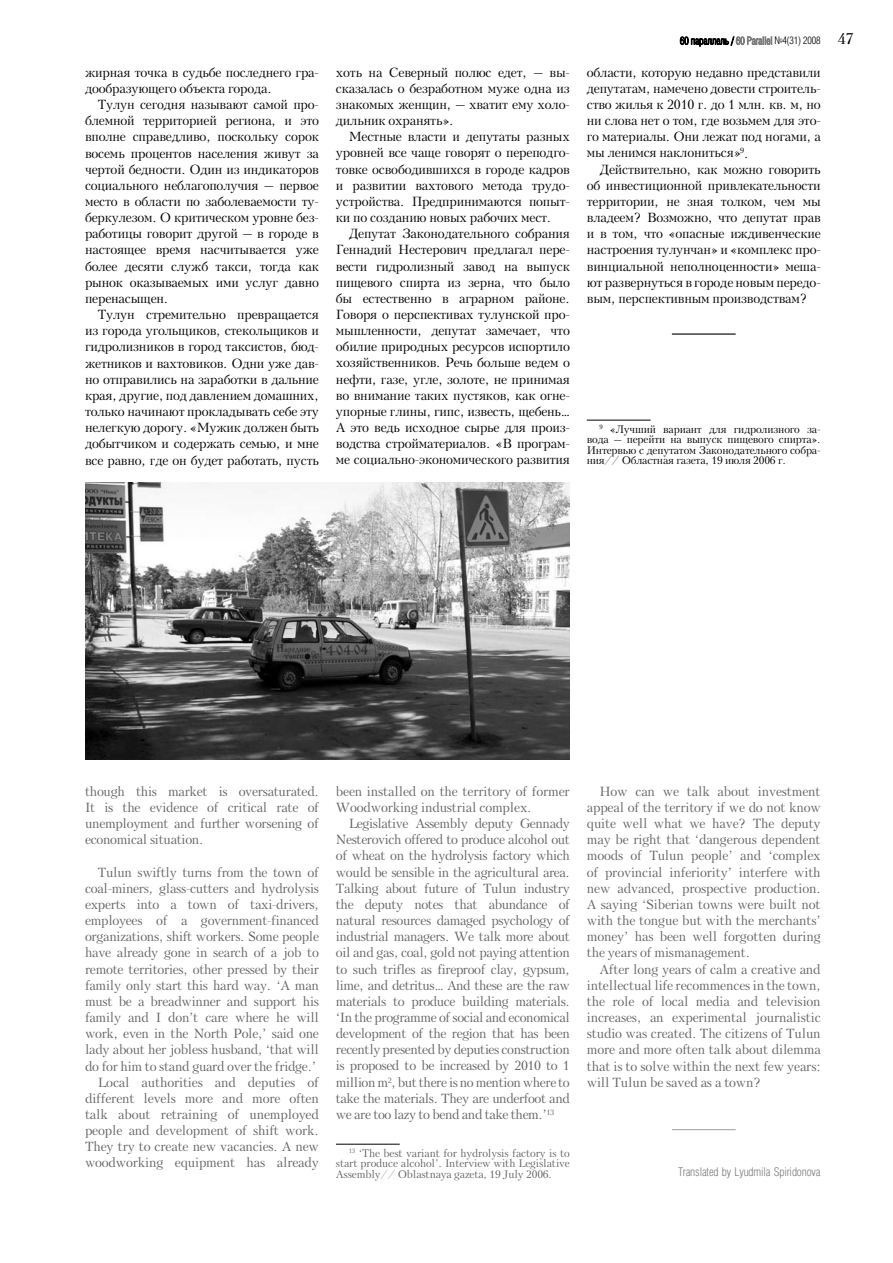
<style>
.page{position:relative;width:893px;height:1263px;background:#fff}
.page>*{position:absolute;margin:0;border:0;box-sizing:border-box;transform-origin:0 0}
.t1{font:12.75px/16.2px "Kudrashov C";letter-spacing:-.03em;color:#636363;text-align:justify}
.t2{font:12.75px/16.2px "Kudrashov C";letter-spacing:-.02em;color:#000;text-align:justify}
.t3{font:300 12px "Helios Cond";letter-spacing:-.01em;color:#7c7c7c}
.t4{font:10.5px/10.5px "Kudrashov C";letter-spacing:-.02em;color:#000;text-align:justify}
.t5{font:10.5px/10.5px "Kudrashov C";letter-spacing:-.02em;color:#636363;text-align:justify}
.t6{font:300 10.5px "Helios Cond";letter-spacing:-.01em;color:#000}
.s1{color:#7c7c7c}
.s2{font-family:"Kudrashov C";font-weight:400;font-size:15px}
</style>
<div class="page">
<hr style="left:587px;top:420px;width:64px;height:1px;background:#000">
<hr style="left:336px;top:1144px;width:64px;height:1px;background:#000">
<img style="left:85px;top:483px;width:485px;height:277px">
<hr style="left:672px;top:1129px;width:64px;height:1px;background:#aaa">
<hr style="left:672px;top:333px;width:64px;height:2px;background:#000">
<svg style="left:680px;top:37px;width:92px;height:10px"></svg>
<p class="t2" style="left:85px;top:64px;width:235px">жирная точка в судьбе последнего гра&shy;дообразующего объекта города.</p>
<p class="t2" style="left:85px;top:97px;width:236px;text-indent:13px">Тулун сегодня называют самой про&shy;блемной территорией региона, и это вполне справедливо, поскольку сорок восемь процентов населения живут за чертой бедности. Один из индикаторов социального неблагополучия – первое место в области по заболеваемости ту&shy;беркулезом. О критическом уровне без&shy;работицы говорит другой – в городе в настоящее время насчитывается уже более десяти служб такси, тогда как рынок оказываемых ими услуг давно перенасыщен.</p>
<p class="t2" style="left:85px;top:307px;width:236px;text-indent:13px">Тулун стремительно превращается из города угольщиков, стекольщиков и гидролизников в город таксистов, бюд&shy;жетников и вахтовиков. Одни уже дав&shy;но отправились на заработки в дальние края, другие, под давлением домашних, только начинают прокладывать себе эту нелегкую дорогу. «Мужик должен быть добытчиком и содержать семью, и мне все равно, где он будет работать, пусть</p>
<p class="t2" style="left:336px;top:64px;width:235px">хоть на Северный полюс едет, – вы&shy;сказалась о безработном муже одна из знакомых женщин, – хватит ему холо&shy;дильник охранять».</p>
<p class="t2" style="left:336px;top:129px;width:235px;text-indent:13px">Местные власти и депутаты разных уровней все чаще говорят о переподго&shy;товке освободившихся в городе кадров и развитии вахтового метода трудо&shy;устройства. Предпринимаются попыт&shy;ки по созданию новых рабочих мест.</p>
<p class="t2" style="left:336px;top:226px;width:236px;text-indent:13px">Депутат Законодательного собрания Геннадий Нестерович предлагал пере&shy;вести гидролизный завод на выпуск пищевого спирта из зерна, что было бы естественно в аграрном районе.<br>Говоря о перспективах тулунской про&shy;мышленности, депутат замечает, что обилие природных ресурсов испортило хозяйственников. Речь больше ведем о нефти, газе, угле, золоте, не принимая во внимание таких пустяков, как огне&shy;упорные глины, гипс, известь, щебень… А это ведь исходное сырье для произ&shy;водства стройматериалов. «В програм&shy;ме социально-экономического развития</p>
<p class="t6" style="left:680px;top:35px;width:176px">60 параллель / <span class="s1">60 Parallel</span> №4(31) 2008 <span class="s2">47</span></p>
<p class="t2" style="left:587px;top:64px;width:235px">области, которую недавно представили депутатам, намечено довести строитель&shy;ство жилья к 2010 г. до 1 млн. кв. м, но ни слова нет о том, где возьмем для это&shy;го материалы. Они лежат под ногами, а мы ленимся наклониться»<sup>9</sup>.</p>
<p class="t2" style="left:587px;top:161px;width:236px;text-indent:13px">Действительно, как можно говорить об инвестиционной привлекательности территории, не зная толком, чем мы владеем? Возможно, что депутат прав и в том, что «опасные иждивенческие настроения тулунчан» и «комплекс про&shy;винциальной неполноценности» меша&shy;ют развернуться в городе новым передо&shy;вым, перспективным производствам?</p>
<p class="t4" style="left:587px;top:424px;width:235px;text-indent:13px"><sup>9</sup> «Лучший вариант для гидролизного за&shy;вода – перейти на выпуск пищевого спирта».<br>Интервью с депутатом Законодательного собра&shy;ния// Областная газета, 19 июля 2006 г.</p>
<p class="t1" style="left:85px;top:783px;width:236px">though this market is oversaturated.<br>It is the evidence of critical rate of unemployment and further worsening of economical situation.</p>
<p class="t1" style="left:85px;top:864px;width:236px;text-align:right">Tulun swiftly turns from the town of coal-miners, glass-cutters and hydrolysis experts into a town of taxi-drivers, employees of a government-financed organizations, shift workers. Some people have already gone in search of a job to remote territories, other pressed by their family only start this hard way. ‘A man must be a breadwinner and support his family and I don’t care where he will work, even in the North Pole,’ said one lady about her jobless husband, ‘that will do for him to stand guard over the fridge.’ Local authorities and deputies of different levels more and more often talk about retraining of unemployed people and development of shift work.<br>They try to create new vacancies. A new woodworking equipment has already</p>
<p class="t1" style="left:336px;top:783px;width:235px">been installed on the territory of former<br>Woodworking industrial complex.</p>
<p class="t1" style="left:336px;top:816px;width:236px;text-indent:13px">Legislative Assembly deputy Gennady Nesterovich offered to produce alcohol out of wheat on the hydrolysis factory which would be sensible in the agricultural area.<br>Talking about future of Tulun industry the deputy notes that abundance of natural resources damaged psychology of industrial managers. We talk more about oil and gas, coal, gold not paying attention to such trifles as fireproof clay, gypsum, lime, and detritus… And these are the raw materials to produce building materials. ‘In the programme of social and economical development of the region that has been recently presented by deputies construction is proposed to be increased by 2010 to 1 million m<sup>2</sup>, but there is no mention where to take the materials. They are underfoot and we are too lazy to bend and take them.’<sup>13</sup></p>
<p class="t5" style="left:336px;top:1148px;width:235px;text-indent:13px"><sup>13</sup> ‘The best variant for hydrolysis factory is to start produce alcohol’. Interview with Legislative Assembly// Oblastnaya gazeta, 19 July 2006.</p>
<p class="t1" style="left:587px;top:783px;width:236px;text-indent:13px">How can we talk about investment appeal of the territory if we do not know quite well what we have? The deputy may be right that ‘dangerous dependent moods of Tulun people’ and ‘complex of provincial inferiority’ interfere with new advanced, prospective production.<br>A saying ‘Siberian towns were built not with the tongue but with the merchants’ money’ has been well forgotten during the years of mismanagement.</p>
<p class="t1" style="left:587px;top:961px;width:236px;text-indent:13px">After long years of calm a creative and intellectual life recommences in the town, the role of local media and television increases, an experimental journalistic studio was created. The citizens of Tulun more and more often talk about dilemma that is to solve within the next few years: will Tulun be saved as a town?</p>
<p class="t3" style="left:678px;top:1165px;width:144px">Translated by Lyudmila Spiridonova</p>
</div>
